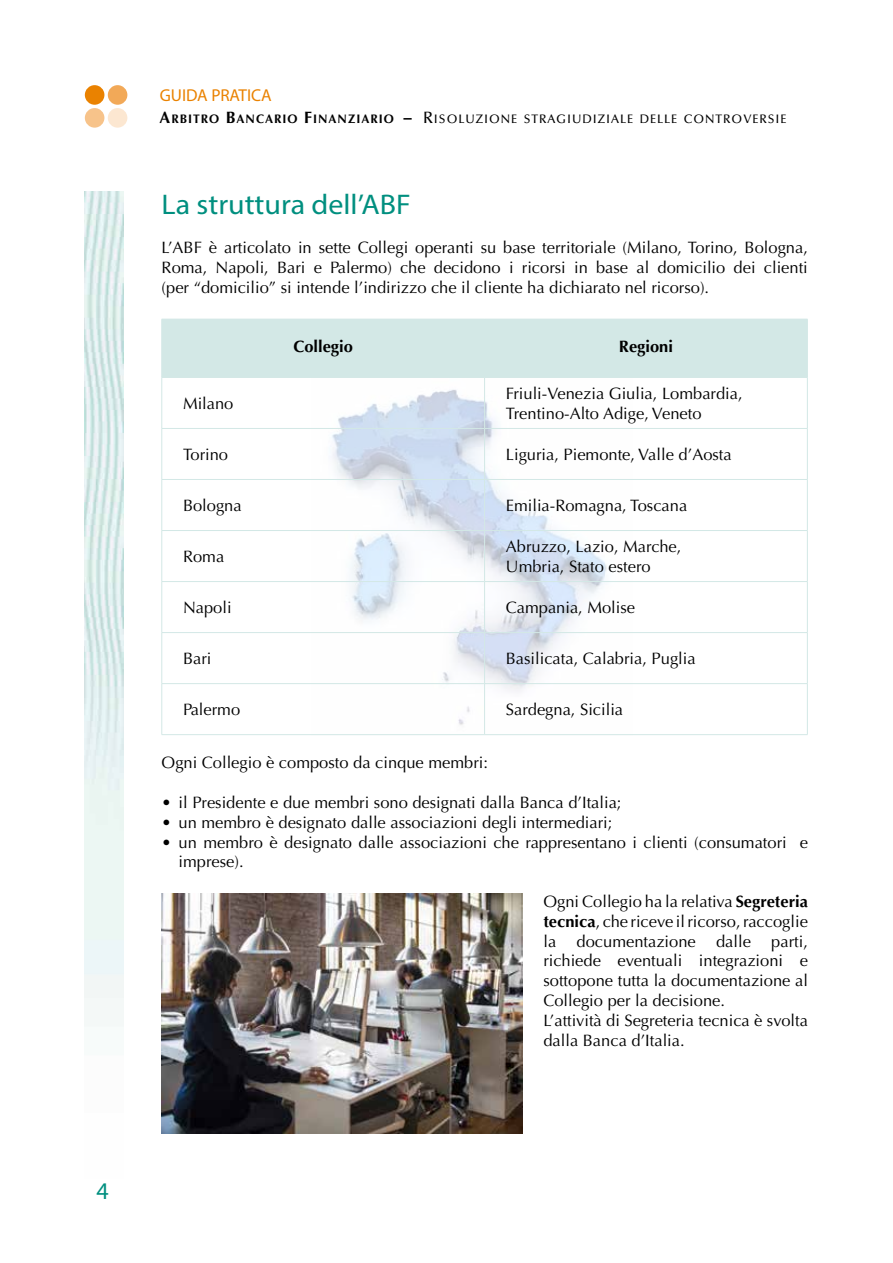
<style>
.page{position:relative;width:893px;height:1263px;background:#fff}
.page>*{position:absolute;margin:0;border:0;box-sizing:border-box;transform-origin:0 0}
.t1{font:28.5px "Myriad Pro";color:#008f7f;scale:1.05 1}
.t2{font:24px "Myriad Pro";color:#008f7f}
.t3{font:17.25px "Myriad Pro";color:#ea8200}
.t4{font:16.5px/19.8px "Optima LT Std";color:#000}
.t5{font:700 16.5px "Optima LT Std";color:#000}
.t6{font:500 12.3px "Optima LT Std";letter-spacing:.08em;color:#000}
.s1{font-weight:700;font-size:16.5px}
.s2{font-weight:700}
.s3{font-size:16.5px}
</style>
<div class="page">
<div style="left:85px;top:108px;width:19px;height:20px;background:#f7c38a;border-radius:50%"></div>
<div style="left:108px;top:108px;width:19px;height:20px;background:#fce7d1;border-radius:50%"></div>
<div style="left:85px;top:85px;width:19px;height:20px;background:#ea8200;border-radius:50%"></div>
<div style="left:108px;top:85px;width:19px;height:20px;background:#f2a958;border-radius:50%"></div>
<img style="left:85px;top:191px;width:38px;height:835px">
<img style="left:332px;top:389px;width:275px;height:336px">
<div style="left:163px;top:320px;width:644px;height:57px;background:#d3e8e6"></div>
<hr style="left:162px;top:319px;width:323px;height:1px;background:#d3e8e6">
<hr style="left:162px;top:319px;width:1px;height:58px;background:#d3e8e6">
<hr style="left:485px;top:319px;width:322px;height:1px;background:#d3e8e6">
<hr style="left:484px;top:319px;width:1px;height:58px;background:#d3e8e6">
<hr style="left:807px;top:319px;width:1px;height:58px;background:#d3e8e6">
<hr style="left:162px;top:377px;width:323px;height:1px;background:#d3e8e6">
<hr style="left:162px;top:378px;width:1px;height:50px;background:#d3e8e6">
<hr style="left:485px;top:377px;width:322px;height:1px;background:#d3e8e6">
<hr style="left:484px;top:378px;width:1px;height:50px;background:#d3e8e6">
<hr style="left:807px;top:378px;width:1px;height:50px;background:#d3e8e6">
<hr style="left:162px;top:428px;width:323px;height:1px;background:#d3e8e6">
<hr style="left:162px;top:429px;width:1px;height:50px;background:#d3e8e6">
<hr style="left:485px;top:428px;width:322px;height:1px;background:#d3e8e6">
<hr style="left:484px;top:429px;width:1px;height:50px;background:#d3e8e6">
<hr style="left:807px;top:429px;width:1px;height:50px;background:#d3e8e6">
<hr style="left:162px;top:479px;width:323px;height:1px;background:#d3e8e6">
<hr style="left:162px;top:480px;width:1px;height:50px;background:#d3e8e6">
<hr style="left:485px;top:479px;width:322px;height:1px;background:#d3e8e6">
<hr style="left:484px;top:480px;width:1px;height:50px;background:#d3e8e6">
<hr style="left:807px;top:480px;width:1px;height:50px;background:#d3e8e6">
<hr style="left:162px;top:530px;width:323px;height:1px;background:#d3e8e6">
<hr style="left:162px;top:531px;width:1px;height:50px;background:#d3e8e6">
<hr style="left:485px;top:530px;width:322px;height:1px;background:#d3e8e6">
<hr style="left:484px;top:531px;width:1px;height:50px;background:#d3e8e6">
<hr style="left:807px;top:531px;width:1px;height:50px;background:#d3e8e6">
<hr style="left:162px;top:581px;width:323px;height:1px;background:#d3e8e6">
<hr style="left:162px;top:582px;width:1px;height:50px;background:#d3e8e6">
<hr style="left:485px;top:581px;width:322px;height:1px;background:#d3e8e6">
<hr style="left:484px;top:582px;width:1px;height:50px;background:#d3e8e6">
<hr style="left:807px;top:582px;width:1px;height:50px;background:#d3e8e6">
<hr style="left:162px;top:632px;width:323px;height:1px;background:#d3e8e6">
<hr style="left:162px;top:633px;width:1px;height:50px;background:#d3e8e6">
<hr style="left:485px;top:632px;width:322px;height:1px;background:#d3e8e6">
<hr style="left:484px;top:633px;width:1px;height:50px;background:#d3e8e6">
<hr style="left:807px;top:633px;width:1px;height:50px;background:#d3e8e6">
<hr style="left:162px;top:683px;width:323px;height:1px;background:#d3e8e6">
<hr style="left:162px;top:684px;width:1px;height:50px;background:#d3e8e6">
<hr style="left:485px;top:683px;width:322px;height:1px;background:#d3e8e6">
<hr style="left:484px;top:684px;width:1px;height:50px;background:#d3e8e6">
<hr style="left:807px;top:684px;width:1px;height:50px;background:#d3e8e6">
<hr style="left:162px;top:734px;width:323px;height:1px;background:#d3e8e6">
<hr style="left:485px;top:734px;width:322px;height:1px;background:#d3e8e6">
<img style="left:162px;top:893px;width:360px;height:241px">
<p class="t3" style="left:160px;top:84px;width:113px">GUIDA PRATICA</p>
<p class="t6" style="left:160px;top:112px;width:628px"><span class="s1">A</span><span class="s2">RBITRO</span> <span class="s1">B</span><span class="s2">ANCARIO</span> <span class="s1">F</span><span class="s2">INANZIARIO</span> <span class="s1">−</span> <span class="s3">R</span>ISOLUZIONE STRAGIUDIZIALE DELLE CONTROVERSIE</p>
<h1 class="t1" style="left:162px;top:187px;width:239px">La struttura dell’ABF</h1>
<p class="t4" style="left:162px;top:238px;width:648px;text-align:justify">L’ABF è articolato in sette Collegi operanti su base territoriale (Milano, Torino, Bologna, Roma, Napoli, Bari e Palermo) che decidono i ricorsi in base al domicilio dei clienti (per “domicilio” si intende l’indirizzo che il cliente ha dichiarato nel ricorso).</p>
<p class="t5" style="left:293px;top:337px;width:61px">Collegio</p>
<p class="t5" style="left:619px;top:337px;width:56px">Regioni</p>
<p class="t4" style="left:183px;top:394px;width:52px">Milano</p>
<p class="t4" style="left:506px;top:384px;width:238px">Friuli-Venezia Giulia, Lombardia,<br>Trentino-Alto Adige, Veneto</p>
<p class="t4" style="left:183px;top:445px;width:47px">Torino</p>
<p class="t4" style="left:506px;top:445px;width:227px">Liguria, Piemonte, Valle d’Aosta</p>
<p class="t4" style="left:183px;top:496px;width:60px">Bologna</p>
<p class="t4" style="left:506px;top:496px;width:183px">Emilia-Romagna, Toscana</p>
<p class="t4" style="left:183px;top:547px;width:43px">Roma</p>
<p class="t4" style="left:506px;top:537px;width:177px">Abruzzo, Lazio, Marche,<br>Umbria, Stato estero</p>
<p class="t4" style="left:183px;top:598px;width:50px">Napoli</p>
<p class="t4" style="left:506px;top:598px;width:131px">Campania, Molise</p>
<p class="t4" style="left:183px;top:649px;width:30px">Bari</p>
<p class="t4" style="left:506px;top:649px;width:191px">Basilicata, Calabria, Puglia</p>
<p class="t4" style="left:183px;top:700px;width:59px">Palermo</p>
<p class="t4" style="left:506px;top:700px;width:119px">Sardegna, Sicilia</p>
<p class="t4" style="left:162px;top:753px;width:328px">Ogni Collegio è composto da cinque membri:</p>
<p class="t4" style="left:162px;top:793px;width:461px">• il Presidente e due membri sono designati dalla Banca d’Italia;</p>
<p class="t4" style="left:162px;top:812px;width:452px">• un membro è designato dalle associazioni degli intermediari;</p>
<p class="t4" style="left:179px;top:832px;width:631px;text-indent:-17px">• un membro è designato dalle associazioni che rappresentano i clienti (consumatori e imprese).</p>
<p class="t4" style="left:543px;top:892px;width:266px">Ogni Collegio ha la relativa <span class="s2">Segreteria tecnica</span>, che riceve il ricorso, raccoglie la documentazione dalle parti, richiede eventuali integrazioni e sottopone tutta la documentazione al Collegio per la decisione.<br>L’attività di Segreteria tecnica è svolta dalla Banca d’Italia.</p>
<h2 class="t2" style="left:97px;top:1176px;width:14px">4</h2>
</div>
